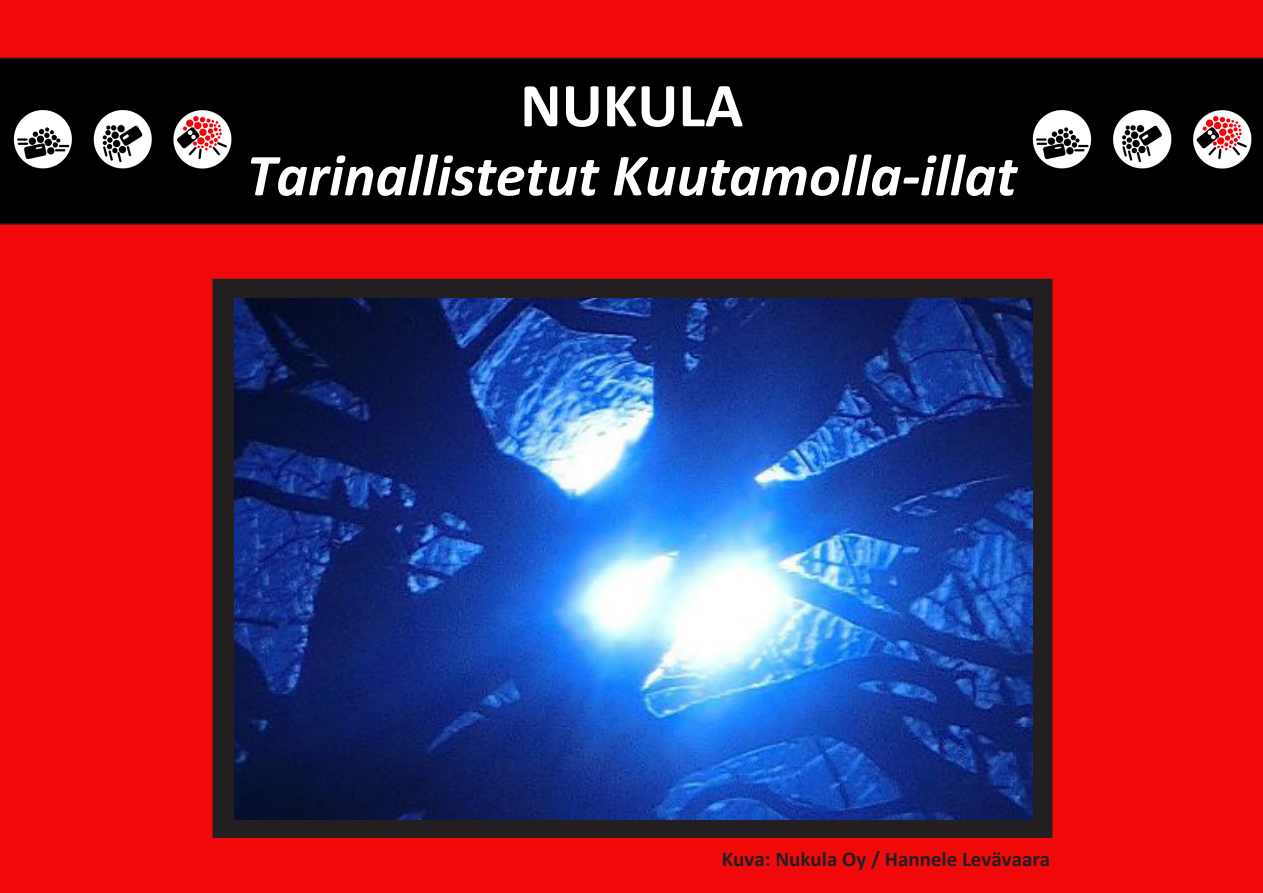
<style>
.page{position:relative;width:1263px;height:893px;background:#f2090c}
.page>*{position:absolute;margin:0;border:0;box-sizing:border-box;transform-origin:0 0}
.t1{font:700 63px "Calibri";color:#fff}
.t2{font:italic 700 60px "Calibri";color:#fff}
.t3{font:700 21px "Calibri";color:#231f20}
</style>
<div class="page">
<div style="left:0;top:58px;width:1263px;height:167px;background:#000"></div>
<img style="left:0;top:99px;width:239px;height:88px">
<div style="left:212px;top:279px;width:840px;height:559px;border:22px solid #231f20"></div>
<img style="left:1018px;top:99px;width:241px;height:88px">
<img style="left:235px;top:299px;width:797px;height:521px">
<p class="t1" style="left:520px;top:66px;width:225px">NUKULA</p>
<p class="t2" style="left:247px;top:138px;width:772px">Tarinallistetut Kuutamolla-illat</p>
<p class="t3" style="left:722px;top:846px;width:330px">Kuva: Nukula Oy / Hannele Levävaara</p>
</div>
